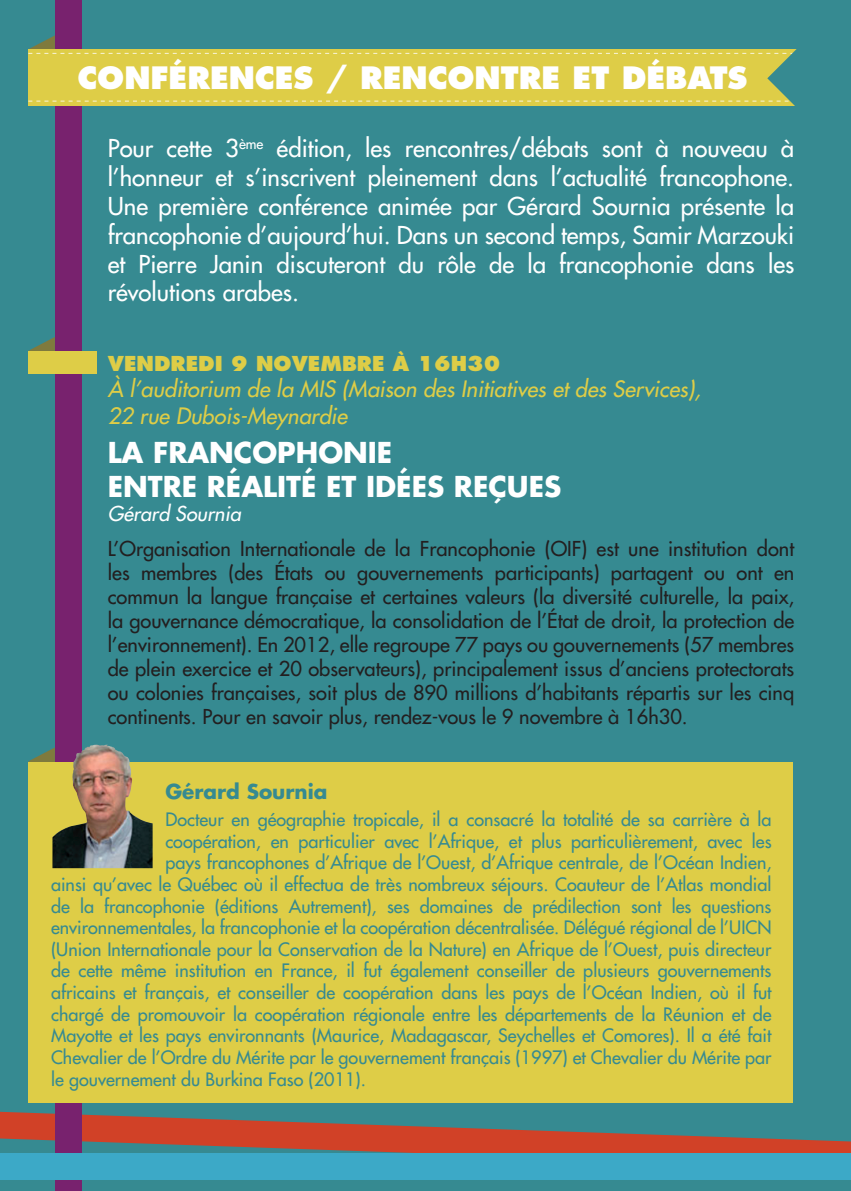
<style>
.page{position:relative;width:851px;height:1191px;background:#fff}
.page>*{position:absolute;margin:0;border:0;box-sizing:border-box;transform-origin:0 0}
.t1{font:800 30px "Futura";color:#fff}
.t2{font:700 28px/33.6px "Futura";color:#fff}
.t3{font:24px/28.8px "Futura";color:#fff;text-align:justify}
.t4{font:italic 22px/26.4px "Futura";color:#decd47}
.t5{font:20px/24px "Futura";color:#231f20;text-align:justify}
.t6{font:800 20px "Futura";color:#decd47}
.t7{font:700 20px "Futura";color:#368a91}
.t8{font:italic 20px "Futura";color:#fff}
.t9{font:18px "Futura";color:#368a91}
</style>
<div class="page">
<div style="left:0;top:0;width:850px;height:1191px;background:#368a91"></div>
<svg style="left:0;top:1111px;width:850px;height:42px;fill:#d14127"></svg>
<svg style="left:28px;top:337px;width:27px;height:14px"></svg>
<svg style="left:28px;top:749px;width:24px;height:13px"></svg>
<div style="left:55px;top:0;width:27px;height:1191px;background:#78226e"></div>
<div style="left:0;top:1153px;width:850px;height:26px;background:#3ca9c7"></div>
<svg style="left:28px;top:35px;width:769px;height:71px"></svg>
<div style="left:28px;top:351px;width:68px;height:23px;background:#decd47"></div>
<div style="left:28px;top:762px;width:765px;height:340px;background:#decd47"></div>
<img style="left:52px;top:744px;width:101px;height:124px">
<h1 class="t1" style="left:77px;top:58px;width:133px">CONFÉREN</h1>
<h1 class="t1" style="left:255px;top:58px;width:128px">CES / REN</h1>
<h1 class="t1" style="left:427px;top:58px;width:43px">CONTRE</h1>
<h1 class="t1" style="left:572px;top:58px;width:114px">ET DÉBATS</h1>
<p class="t3" style="left:108px;top:134px;width:688px">Pour cette 3<sup>ème</sup> édition, les rencontres/débats sont à nouveau à l’honneur et s’inscrivent pleinement dans l’actualité francophone.<br>Une première conférence animée par Gérard Sournia présente la francophonie d’aujourd’hui. Dans un second temps, Samir Marzouki et Pierre Janin discuteront du rôle de la francophonie dans les révolutions arabes.</p>
<p class="t6" style="left:108px;top:351px;width:394px">VENDREDI 9 NOVEMBRE À 16H30</p>
<p class="t4" style="left:108px;top:376px;width:594px">À l’auditorium de la MIS (Maison des Initiatives et des Services),<br>22 rue Dubois-Meynardie</p>
<h2 class="t2" style="left:108px;top:435px;width:83px">LA FRANCOP</h2>
<h2 class="t2" style="left:108px;top:435px;width:452px;text-indent:188px">HONIE<br>ENTRE RÉALITÉ ET IDÉES REÇUES</h2>
<p class="t8" style="left:108px;top:501px;width:135px">Gérard Sournia</p>
<p class="t5" style="left:108px;top:537px;width:688px">L’organisation internationale de la francophonie (OIF) est une institution dont les membres (des États ou gouvernements participants) partagent ou ont en commun la langue française et certaines valeurs (la diversité culturelle, la paix, la gouvernance démocratique, la consolidation de l’État de droit, la protection de l’environnement). En 2012, elle regroupe 77 pays ou gouvernements (57 membres de plein exercice et 20 observateurs), principalement issus d’anciens protectorats ou colonies françaises, soit plus de 890 millions d’habitants répartis sur les cinq continents. Pour en savoir plus, rendez-vous le 9 novembre à 16h30.</p>
<p class="t7" style="left:165px;top:777px;width:163px">GÉRARD SOURNIA</p>
<p class="t9" style="left:165px;top:808px;width:607px">Docteur en géographie tropicale, il a consacré la totalité de sa carrière à la</p>
<p class="t9" style="left:165px;top:830px;width:607px">coopération, en particulier avec l’Afrique, et plus particulièrement, avec les</p>
<p class="t9" style="left:165px;top:851px;width:607px">pays francophones d’Afrique de l’Ouest, d’Afrique centrale, de l’Océan Indien,</p>
<p class="t9" style="left:51px;top:873px;width:721px">ainsi qu’avec le Québec où il effectua de très nombreux séjours. Coauteur de l’Atlas mondial</p>
<p class="t9" style="left:51px;top:894px;width:721px">de la francophonie (éditions Autrement), ses domaines de prédilection sont les questions</p>
<p class="t9" style="left:51px;top:916px;width:722px">environnementales, la francophonie et la coopération décentralisée. Délégué régional de l’UICN</p>
<p class="t9" style="left:51px;top:938px;width:721px">(u nion internationale pour la conservation de la nature) en Afrique de l’Ouest, puis directeur</p>
<p class="t9" style="left:51px;top:959px;width:721px">de cette même institution en France, il fut également conseiller de plusieurs gouvernements</p>
<p class="t9" style="left:51px;top:981px;width:721px">africains et français, et conseiller de coopération dans les pays de l’Océan Indien, où il fut</p>
<p class="t9" style="left:51px;top:1002px;width:722px">chargé de promouvoir la coopération régionale entre les départements de la Réunion et de</p>
<p class="t9" style="left:51px;top:1024px;width:721px">Mayotte et les pays environnants (Maurice, Madagascar, Seychelles et Comores). Il a été fait</p>
<p class="t9" style="left:51px;top:1046px;width:721px">Chevalier de l’Ordre du Mérite par le gouvernement français (1997) et Chevalier du Mérite par</p>
<p class="t9" style="left:51px;top:1067px;width:316px">le gouvernement du Burkina Faso (2011).</p>
</div>
